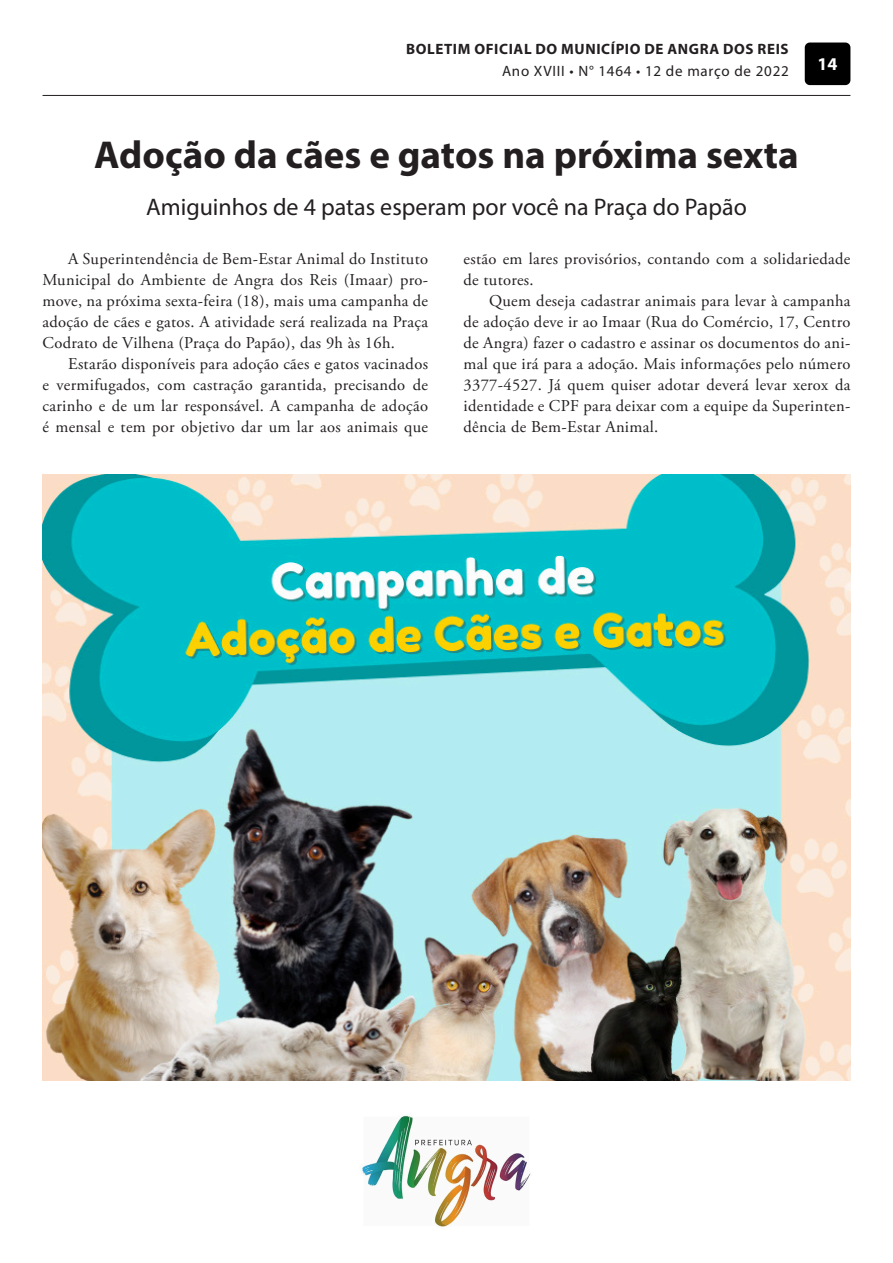
<style>
.page{position:relative;width:893px;height:1263px;background:#fff}
.page>*{position:absolute;margin:0;border:0;box-sizing:border-box;transform-origin:0 0}
.t1{font:700 39px "Myriad Pro";color:#231f20}
.t2{font:24px "Myriad Pro";color:#231f20}
.t3{font:700 18px "Myriad Pro";color:#fff}
.t4{font:16.5px/21px "Adobe Garamond Pro";letter-spacing:.02em;color:#231f20;text-align:justify}
.t5{font:700 15px "Myriad Pro";letter-spacing:.04em;color:#231f20}
.t6{font:15px "Myriad Pro";letter-spacing:.05em;color:#231f20}
</style>
<div class="page">
<div style="left:805px;top:43px;width:45px;height:42px;background:#000;border-radius:5px"></div>
<hr style="left:43px;top:95px;width:807px;height:1px;background:#231f20">
<img style="left:43px;top:474px;width:807px;height:606px">
<img style="left:362px;top:1115px;width:169px;height:112px">
<p class="t5" style="left:406px;top:39px;width:384px">BOLETIM OFICIAL DO MUNICÍPIO DE ANGRA DOS REIS</p>
<p class="t6" style="left:502px;top:62px;width:288px">Ano XVIII • N° 1464 • 12 de março de 2022</p>
<p class="t3" style="left:817px;top:52px;width:21px">14</p>
<p class="t1" style="left:94px;top:129px;width:706px">Adoção da cães e gatos na próxima sexta</p>
<p class="t2" style="left:146px;top:192px;width:602px">Amiguinhos de 4 patas esperam por você na Praça do Papão</p>
<p class="t4" style="left:463px;top:249px;width:388px">estão em lares provisórios, contando com a solidariedade de tutores.</p>
<p class="t4" style="left:463px;top:291px;width:388px;text-indent:26px">Quem deseja cadastrar animais para levar à campanha de adoção deve ir ao Imaar (Rua do Comércio, 17, Centro de Angra) fazer o cadastro e assinar os documentos do ani&shy;mal que irá para a adoção. Mais informações pelo número 3377-4527. Já quem quiser adotar deverá levar xerox da identidade e CPF para deixar com a equipe da Superinten&shy;dência de Bem-Estar Animal.</p>
<p class="t4" style="left:43px;top:249px;width:387px;text-indent:26px">A Superintendência de Bem-Estar Animal do Instituto Municipal do Ambiente de Angra dos Reis (Imaar) pro&shy;move, na próxima sexta-feira (18), mais uma campanha de adoção de cães e gatos. A atividade será realizada na Praça Codrato de Vilhena (Praça do Papão), das 9h às 16h.</p>
<p class="t4" style="left:43px;top:354px;width:387px;text-indent:26px">Estarão disponíveis para adoção cães e gatos vacinados e vermifugados, com castração garantida, precisando de carinho e de um lar responsável. A campanha de adoção é mensal e tem por objetivo dar um lar aos animais que</p>
</div>
